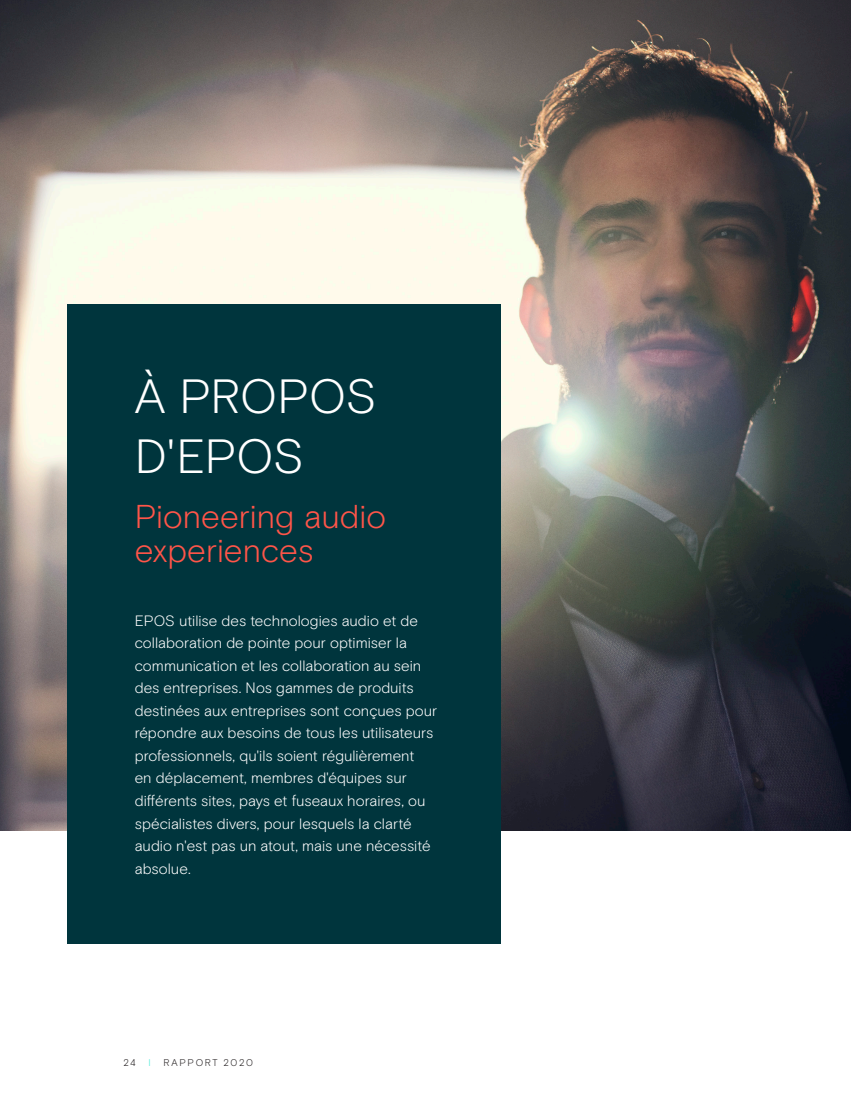
<style>
.page{position:relative;width:851px;height:1106px;background:#fff}
.page>*{position:absolute;margin:0;border:0;box-sizing:border-box;transform-origin:0 0}
.t1{font:300 48px/60px "EPOS Basis";letter-spacing:-.005em;color:#fff}
.t2{font:300 33px/34.5px "EPOS Basis";color:#ff5549}
.t3{font:300 15px/22.5px "EPOS Basis";color:#fff}
.t4{font:300 9.75px "EPOS Basis";letter-spacing:.17em;color:#231f20}
.t5{font:300 9.75px "EPOS Basis";color:#44ead6}
</style>
<div class="page">
<img style="left:0;top:0;width:850px;height:831px">
<div style="left:68px;top:304px;width:433px;height:639px;background:#00353d"></div>
<p class="t1" style="left:135px;top:367px;width:243px">À PROPOS<br>D'EPOS</p>
<p class="t2" style="left:135px;top:499px;width:252px">Pioneering audio experiences</p>
<p class="t3" style="left:135px;top:609px;width:304px">EPOS utilise des technologies audio et de collaboration de pointe pour optimiser la communication et les collaboration au sein des entreprises. Nos gammes de produits destinées aux entreprises sont conçues pour répondre aux besoins de tous les utilisateurs professionnels, qu'ils soient régulièrement<br>en déplacement, membres d'équipes sur différents sites, pays et fuseaux horaires, ou spécialistes divers, pour lesquels la clarté audio n'est pas un atout, mais une nécessité absolue.</p>
<p class="t4" style="left:123px;top:1056px;width:14px">24</p>
<p class="t5" style="left:148px;top:1056px;width:4px">Ι</p>
<p class="t4" style="left:163px;top:1056px;width:91px">RAPPORT 2020</p>
</div>
